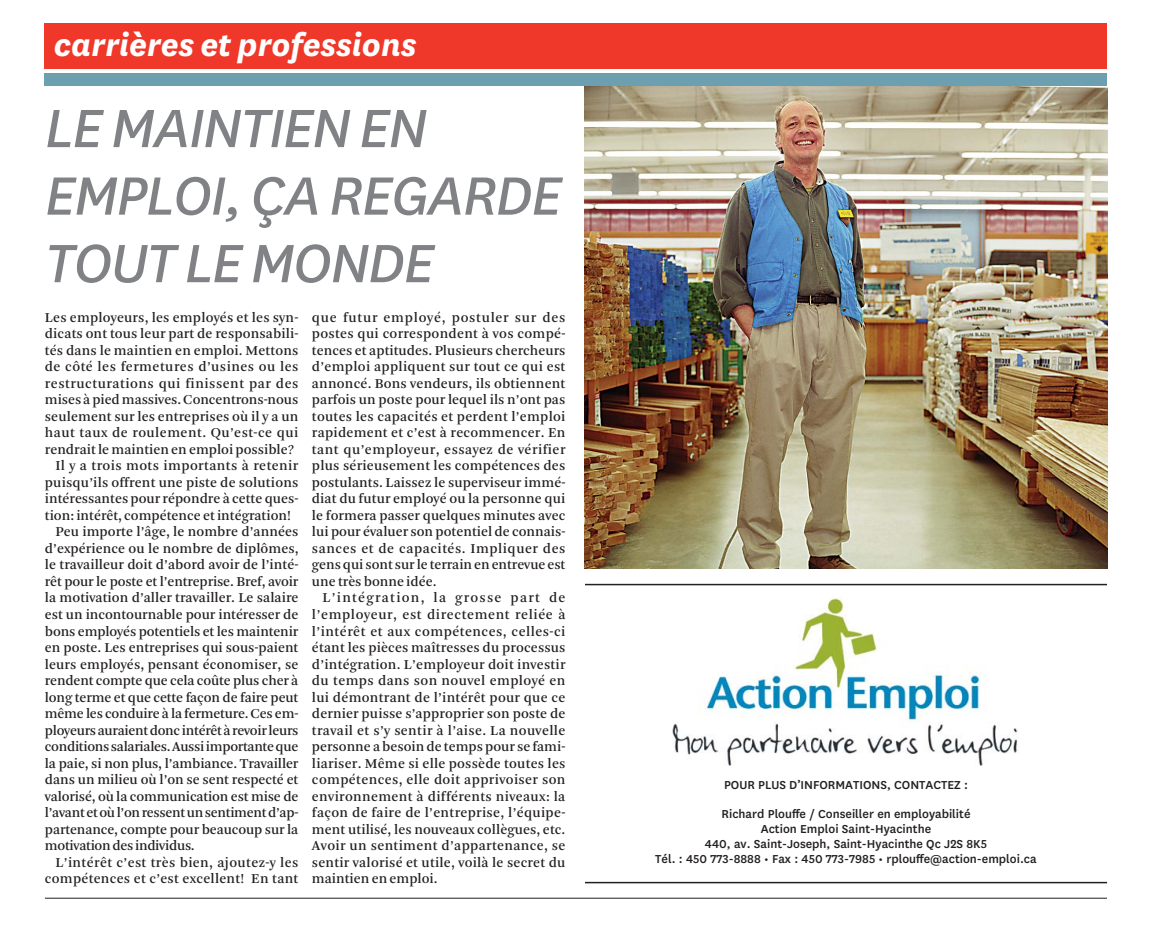
<style>
.page{position:relative;width:1152px;height:930px;background:#fff}
.page>*{position:absolute;margin:0;border:0;box-sizing:border-box;transform-origin:0 0}
.t1{font:italic 63px/67.5px "National";letter-spacing:-.025em;color:#808285}
.t2{font:italic 700 36px "National";color:#fff}
.t3{font:14.25px/16.5px "Arnhem";color:#231f20;text-align:justify}
.t4{font:14.25px "Arnhem";letter-spacing:-.02em;color:#231f20}
.t5{font:14.25px "Arnhem";letter-spacing:-.025em;color:#231f20}
.t6{font:14.25px "Arnhem";letter-spacing:.025em;color:#231f20}
.t7{font:14.25px "Arnhem";letter-spacing:.03em;color:#231f20}
.t8{font:14.25px "Arnhem";letter-spacing:.035em;color:#231f20}
.t9{font:500 13.5px/15px "National";color:#231f20}
</style>
<div class="page">
<img style="left:585px;top:85px;width:522px;height:484px">
<img style="left:672px;top:598px;width:346px;height:168px">
<hr style="left:585px;top:583px;width:522px;height:2px;background:#231f20">
<hr style="left:585px;top:881px;width:522px;height:2px;background:#231f20">
<div style="left:45px;top:23px;width:1062px;height:45px;background:#ef3829"></div>
<div style="left:45px;top:73px;width:1062px;height:12px;background:#6ca0b1"></div>
<hr style="left:45px;top:897px;width:1062px;height:1px;background:#231f20">
<h2 class="t2" style="left:54px;top:23px;width:364px">carrières et professions</h2>
<h1 class="t1" style="left:45px;top:92px;width:519px">LE MAINTIEN EN<br>EMPLOI, ÇA REGARDE<br>TOUT LE MONDE</h1>
<p class="t3" style="left:45px;top:310px;width:255px">Les employeurs, les employés et les syn-</p>
<p class="t3" style="left:45px;top:327px;width:255px">dicats ont tous leur part de responsabili-</p>
<p class="t3" style="left:45px;top:343px;width:255px">tés dans le maintien en emploi. Mettons</p>
<p class="t7" style="left:45px;top:361px;width:255px">de côté les fermetures d’usines ou les</p>
<p class="t8" style="left:45px;top:378px;width:255px">restructurations qui finissent par des</p>
<p class="t3" style="left:45px;top:393px;width:255px">mises à pied massives. Concentrons-nous</p>
<p class="t3" style="left:45px;top:409px;width:255px">seulement sur les entreprises où il y a un</p>
<p class="t7" style="left:45px;top:427px;width:255px">haut taux de roulement. Qu’est-ce qui</p>
<p class="t3" style="left:45px;top:442px;width:251px">rendrait le maintien en emploi possible?</p>
<p class="t6" style="left:55px;top:460px;width:245px">Il y a trois mots importants à retenir</p>
<p class="t3" style="left:45px;top:475px;width:255px">puisqu’ils offrent une piste de solutions</p>
<p class="t3" style="left:45px;top:492px;width:255px">intéressantes pour répondre à cette ques-</p>
<p class="t3" style="left:45px;top:508px;width:247px">tion: intérêt, compétence et intégration!</p>
<p class="t3" style="left:55px;top:525px;width:244px">Peu importe l’âge, le nombre d’années</p>
<p class="t3" style="left:45px;top:541px;width:255px">d’expérience ou le nombre de diplômes,</p>
<p class="t3" style="left:45px;top:558px;width:255px">le travailleur doit d’abord avoir de l’inté-</p>
<p class="t3" style="left:45px;top:574px;width:255px">rêt pour le poste et l’entreprise. Bref, avoir</p>
<p class="t3" style="left:45px;top:591px;width:255px">la motivation d’aller travailler. Le salaire</p>
<p class="t3" style="left:45px;top:607px;width:255px">est un incontournable pour intéresser de</p>
<p class="t3" style="left:45px;top:624px;width:255px">bons employés potentiels et les maintenir</p>
<p class="t3" style="left:45px;top:640px;width:255px">en poste. Les entreprises qui sous-paient</p>
<p class="t3" style="left:45px;top:657px;width:255px">leurs employés, pensant économiser, se</p>
<p class="t3" style="left:45px;top:673px;width:255px">rendent compte que cela coûte plus cher à</p>
<p class="t3" style="left:45px;top:690px;width:255px">long terme et que cette façon de faire peut</p>
<p class="t4" style="left:45px;top:708px;width:255px">même les conduire à la fermeture. Ces em-</p>
<p class="t4" style="left:45px;top:724px;width:255px">ployeurs auraient donc intérêt à revoir leurs</p>
<p class="t5" style="left:45px;top:741px;width:255px">conditions salariales. Aussi importante que</p>
<p class="t3" style="left:45px;top:756px;width:255px">la paie, si non plus, l’ambiance. Travailler</p>
<p class="t3" style="left:45px;top:772px;width:255px">dans un milieu où l’on se sent respecté et</p>
<p class="t3" style="left:45px;top:789px;width:255px">valorisé, où la communication est mise de</p>
<p class="t5" style="left:45px;top:807px;width:255px">l’avant et où l’on ressent un sentiment d’ap-</p>
<p class="t3" style="left:45px;top:822px;width:255px">partenance, compte pour beaucoup sur la</p>
<p class="t4" style="left:45px;top:840px;width:151px">motivation des individus.</p>
<p class="t6" style="left:55px;top:856px;width:244px">L’intérêt c’est très bien, ajoutez-y les</p>
<p class="t3" style="left:45px;top:871px;width:255px">compétences et c’est excellent! En tant</p>
<p class="t3" style="left:312px;top:310px;width:255px">que futur employé, postuler sur des postes qui correspondent à vos compé&shy;tences et aptitudes. Plusieurs chercheurs d’emploi appliquent sur tout ce qui est annoncé. Bons vendeurs, ils obtiennent parfois un poste pour lequel ils n’ont pas toutes les capacités et perdent l’emploi rapidement et c’est à recommencer. En tant qu’employeur, essayez de vérifier plus sérieusement les compétences des postulants. Laissez le superviseur immé&shy;diat du futur employé ou la personne qui le formera passer quelques minutes avec lui pour évaluer son potentiel de connais&shy;sances et de capacités. Impliquer des gens qui sont sur le terrain en entrevue est une très bonne idée.</p>
<p class="t3" style="left:312px;top:591px;width:255px;text-indent:10px">L’intégration, la grosse part de l’employeur, est directement reliée à l’intérêt et aux compétences, celles-ci étant les pièces maîtresses du processus d’intégration. L’employeur doit investir du temps dans son nouvel employé en lui démontrant de l’intérêt pour que ce dernier puisse s’approprier son poste de travail et s’y sentir à l’aise. La nouvelle personne a besoin de temps pour se fami&shy;liariser. Même si elle possède toutes les compétences, elle doit apprivoiser son environnement à différents niveaux: la façon de faire de l’entreprise, l’équipe&shy;ment utilisé, les nouveaux collègues, etc.<br>Avoir un sentiment d’appartenance, se sentir valorisé et utile, voilà le secret du maintien en emploi.</p>
<p class="t9" style="left:721px;top:770px;width:250px;line-height:28.5px">POUR PLUS D’INFORMATIONS, CONTACTEZ :<br>Richard Plouffe / Conseiller en employabilité</p>
<p class="t9" style="left:655px;top:820px;width:383px;text-align:center">Action Emploi Saint-Hyacinthe<br>440, av. Saint-Joseph, Saint-Hyacinthe Qc J2S 8K5<br>Tél. : 450 773-8888 • Fax : 450 773-7985 • rplouffe@action-emploi.ca</p>
</div>
